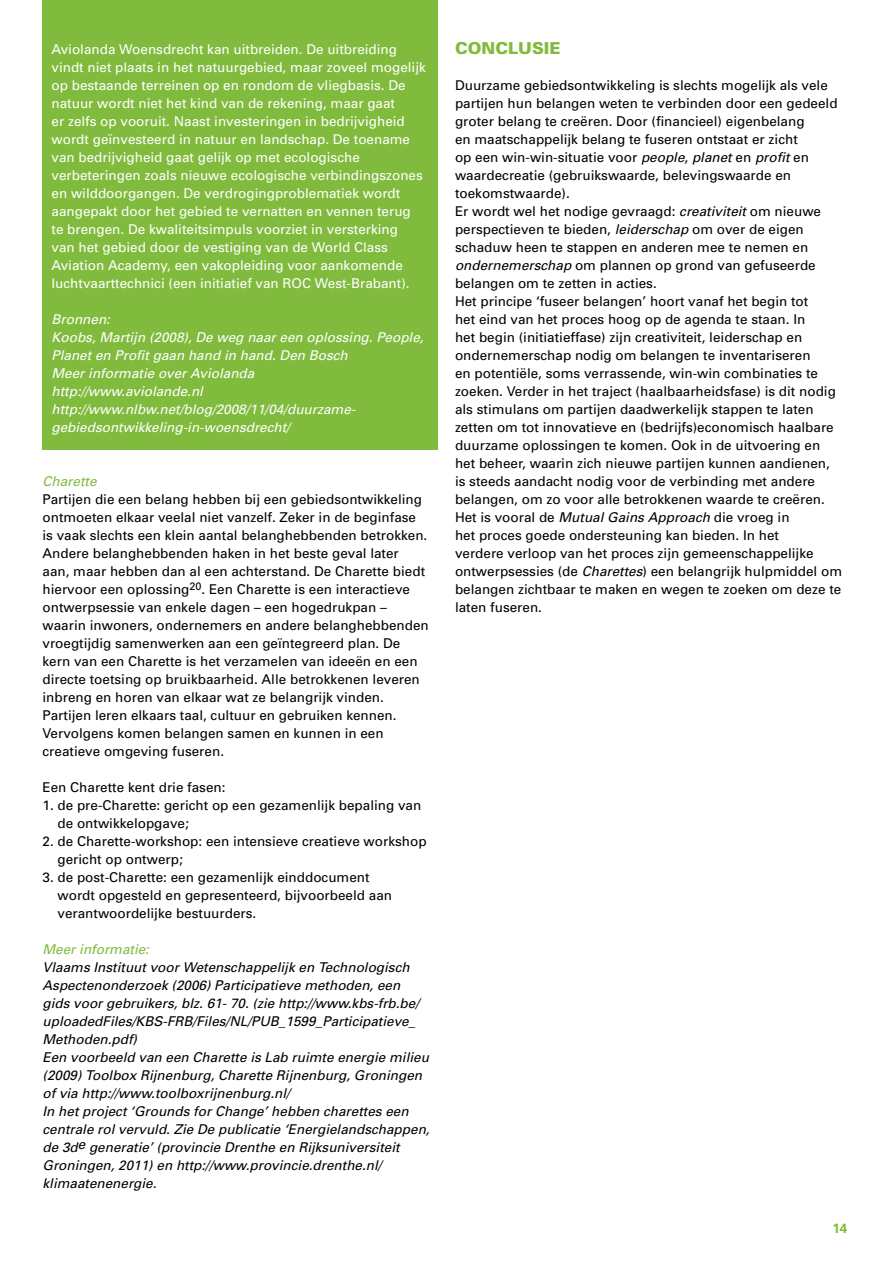
<style>
.page{position:relative;width:893px;height:1263px;background:#fff}
.page>*{position:absolute;margin:0;border:0;box-sizing:border-box;transform-origin:0 0}
.t1{font:900 16.5px "Univers";color:#80bb3d}
.t2{font:13.5px/18px "Univers";color:#000}
.t3{font:13.5px/18px "Univers";color:#fff}
.t4{font:italic 13.5px/18px "Univers";color:#000}
.t5{font:italic 13.5px/18px "Univers";color:#fff}
.t6{font:italic 13.5px "Univers";color:#80bb3d}
.t7{font:700 13.5px "Univers";color:#80bb3d}
.s1{font-style:italic}
</style>
<div class="page">
<div style="left:43px;top:0;width:395px;height:450px;background:#80bb3d"></div>
<p class="t3" style="left:52px;top:40px;width:376px">Aviolanda Woensdrecht kan uitbreiden. De uitbreiding vindt niet plaats in het natuurgebied, maar zoveel mogelijk op bestaande terreinen op en rondom de vliegbasis. De natuur wordt niet het kind van de rekening, maar gaat<br>er zelfs op vooruit. Naast investeringen in bedrijvigheid wordt geïnvesteerd in natuur en landschap. De toename van bedrijvigheid gaat gelijk op met ecologische verbeteringen zoals nieuwe ecologische verbindingszones en wilddoorgangen. De verdrogingproblematiek wordt aangepakt door het gebied te vernatten en vennen terug te brengen. De kwaliteitsimpuls voorziet in versterking<br>van het gebied door de vestiging van de World Class Aviation Academy, een vakopleiding voor aankomende luchtvaarttechnici (een initiatief van ROC West-Brabant).</p>
<p class="t5" style="left:52px;top:310px;width:374px">Bronnen:<br>Koobs, Martijn (2008), De weg naar een oplossing. People, Planet en Profit gaan hand in hand. Den Bosch<br>Meer informatie over Aviolanda<br>http://www.aviolande.nl http://www.nlbw.net/blog/2008/11/04/duurzame&shy;gebiedsontwikkeling-in-woensdrecht/</p>
<p class="t6" style="left:43px;top:473px;width:56px">Charette</p>
<p class="t2" style="left:43px;top:490px;width:388px">Partijen die een belang hebben bij een gebiedsontwikkeling ontmoeten elkaar veelal niet vanzelf. Zeker in de beginfase is vaak slechts een klein aantal belanghebbenden betrokken.<br>Andere belanghebbenden haken in het beste geval later aan, maar hebben dan al een achterstand. De Charette biedt hiervoor een oplossing<sup>20</sup>. Een Charette is een interactieve ontwerpsessie van enkele dagen – een hogedrukpan – waarin inwoners, ondernemers en andere belanghebbenden vroegtijdig samenwerken aan een geïntegreerd plan. De kern van een Charette is het verzamelen van ideeën en een directe toetsing op bruikbaarheid. Alle betrokkenen leveren inbreng en horen van elkaar wat ze belangrijk vinden.<br>Partijen leren elkaars taal, cultuur en gebruiken kennen.<br>Vervolgens komen belangen samen en kunnen in een creatieve omgeving fuseren.</p>
<p class="t2" style="left:43px;top:778px;width:185px">Een Charette kent drie fasen:</p>
<p class="t2" style="left:58px;top:796px;width:365px;text-indent:-15px">1. de pre-Charette: gericht op een gezamenlijk bepaling van de ontwikkelopgave;</p>
<p class="t2" style="left:58px;top:832px;width:371px;text-indent:-15px">2. de Charette-workshop: een intensieve creatieve workshop gericht op ontwerp;</p>
<p class="t2" style="left:58px;top:868px;width:336px;text-indent:-15px">3. de post-Charette: een gezamenlijk einddocument wordt opgesteld en gepresenteerd, bijvoorbeeld aan verantwoordelijke bestuurders.</p>
<p class="t6" style="left:43px;top:941px;width:108px">Meer informatie:</p>
<p class="t4" style="left:43px;top:958px;width:389px">Vlaams Instituut voor Wetenschappelijk en Technologisch Aspectenonderzoek (2006) Participatieve methoden, een gids voor gebruikers, blz. 61- 70. (zie http://www.kbs-frb.be/ uploadedFiles/KBS-FRB/Files/NL/PUB_1599_Participatieve_ Methoden.pdf)<br>Een voorbeeld van een Charette is Lab ruimte energie milieu (2009) Toolbox Rijnenburg, Charette Rijnenburg, Groningen of via http://www.toolboxrijnenburg.nl/<br>In het project ‘Grounds for Change’ hebben charettes een centrale rol vervuld. Zie De publicatie ‘Energielandschappen, de 3de generatie’ (provincie Drenthe en Rijksuniversiteit Groningen, 2011) en http://www.provincie.drenthe.nl/ klimaatenenergie.</p>
<p class="t1" style="left:455px;top:38px;width:107px">CONCLUSIE</p>
<p class="t2" style="left:455px;top:76px;width:389px">Duurzame gebiedsontwikkeling is slechts mogelijk als vele partijen hun belangen weten te verbinden door een gedeeld groter belang te creëren. Door (financieel) eigenbelang<br>en maatschappelijk belang te fuseren ontstaat er zicht<br>op een win-win-situatie voor <span class="s1">people</span>, <span class="s1">planet</span> en <span class="s1">profit</span> en waardecreatie (gebruikswaarde, belevingswaarde en toekomstwaarde).<br>Er wordt wel het nodige gevraagd: <span class="s1">creativiteit</span> om nieuwe perspectieven te bieden, <span class="s1">leiderschap</span> om over de eigen schaduw heen te stappen en anderen mee te nemen en <span class="s1">ondernemerschap</span> om plannen op grond van gefuseerde belangen om te zetten in acties.<br>Het principe ‘fuseer belangen’ hoort vanaf het begin tot<br>het eind van het proces hoog op de agenda te staan. In<br>het begin (initiatieffase) zijn creativiteit, leiderschap en ondernemerschap nodig om belangen te inventariseren<br>en potentiële, soms verrassende, win-win combinaties te zoeken. Verder in het traject (haalbaarheidsfase) is dit nodig als stimulans om partijen daadwerkelijk stappen te laten zetten om tot innovatieve en (bedrijfs)economisch haalbare duurzame oplossingen te komen. Ook in de uitvoering en het beheer, waarin zich nieuwe partijen kunnen aandienen, is steeds aandacht nodig voor de verbinding met andere belangen, om zo voor alle betrokkenen waarde te creëren.<br>Het is vooral de <span class="s1">Mutual Gains Approach</span> die vroeg in<br>het proces goede ondersteuning kan bieden. In het<br>verdere verloop van het proces zijn gemeenschappelijke ontwerpsessies (de <span class="s1">Charettes</span>) een belangrijk hulpmiddel om belangen zichtbaar te maken en wegen te zoeken om deze te laten fuseren.</p>
<p class="t7" style="left:832px;top:1220px;width:17px">14</p>
</div>
